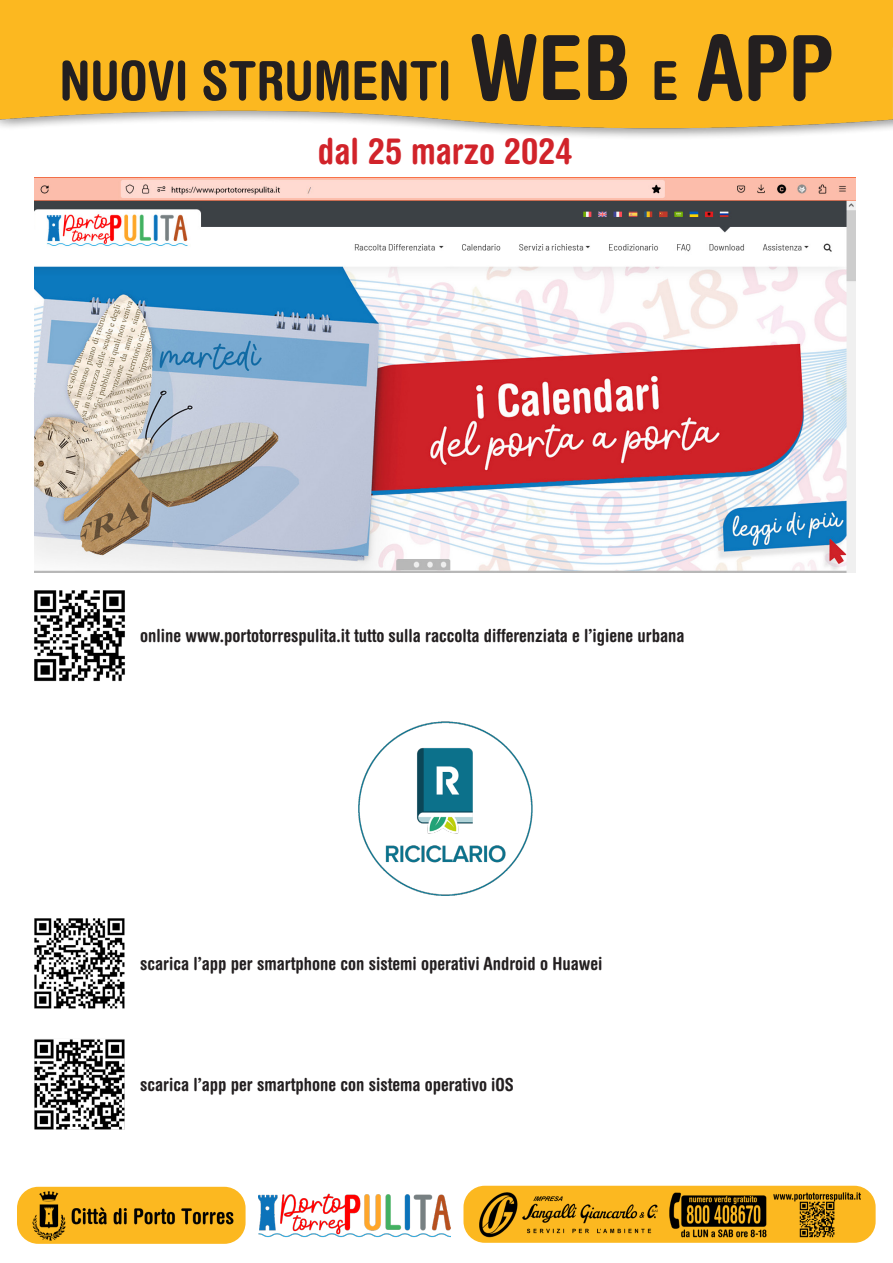
<style>
.page{position:relative;width:893px;height:1263px;background:#fff}
.page>*{position:absolute;margin:0;border:0;box-sizing:border-box;transform-origin:0 0}
.t1{font:700 condensed 54px "Helvetica Rounded";color:#231f20}
.t2{font:700 condensed 36px "Helvetica Rounded";color:#d1232a}
.t3{font:700 condensed 18px "Helvetica Rounded";color:#231f20}
.s1{font-size:90px}
</style>
<div class="page">
<img style="left:0;top:0;width:893px;height:1244px">
<div style="left:463px;top:1186px;width:413px;height:57px;background:#fcb820;border-radius:21px"></div>
<div style="left:17px;top:1187px;width:229px;height:57px;background:#fcb820;border-radius:21px"></div>
<img style="left:478px;top:1192px;width:382px;height:50px">
<img style="left:33px;top:1191px;width:201px;height:49px">
<img style="left:259px;top:1193px;width:191px;height:47px">
<img style="left:34px;top:178px;width:821px;height:394px">
<img style="left:29px;top:585px;width:102px;height:102px">
<img style="left:353px;top:716px;width:184px;height:184px">
<img style="left:29px;top:912px;width:102px;height:102px">
<img style="left:29px;top:1033px;width:102px;height:102px">
<h1 class="t1" style="left:59px;top:48px;width:775px">NUOVI STRUMENTI <span class="s1">WEB</span> E <span class="s1">APP</span></h1>
<h2 class="t2" style="left:318px;top:130px;width:256px">dal 25 marzo 2024</h2>
<p class="t3" style="left:140px;top:625px;width:546px">online www.portotorrespulita.it tutto sulla raccolta differenziata e l’igiene urbana</p>
<p class="t3" style="left:140px;top:953px;width:464px">scarica l’app per smartphone con sistemi operativi Android o Huawei</p>
<p class="t3" style="left:140px;top:1073px;width:375px">scarica l’app per smartphone con sistema operativo iOS</p>
</div>
